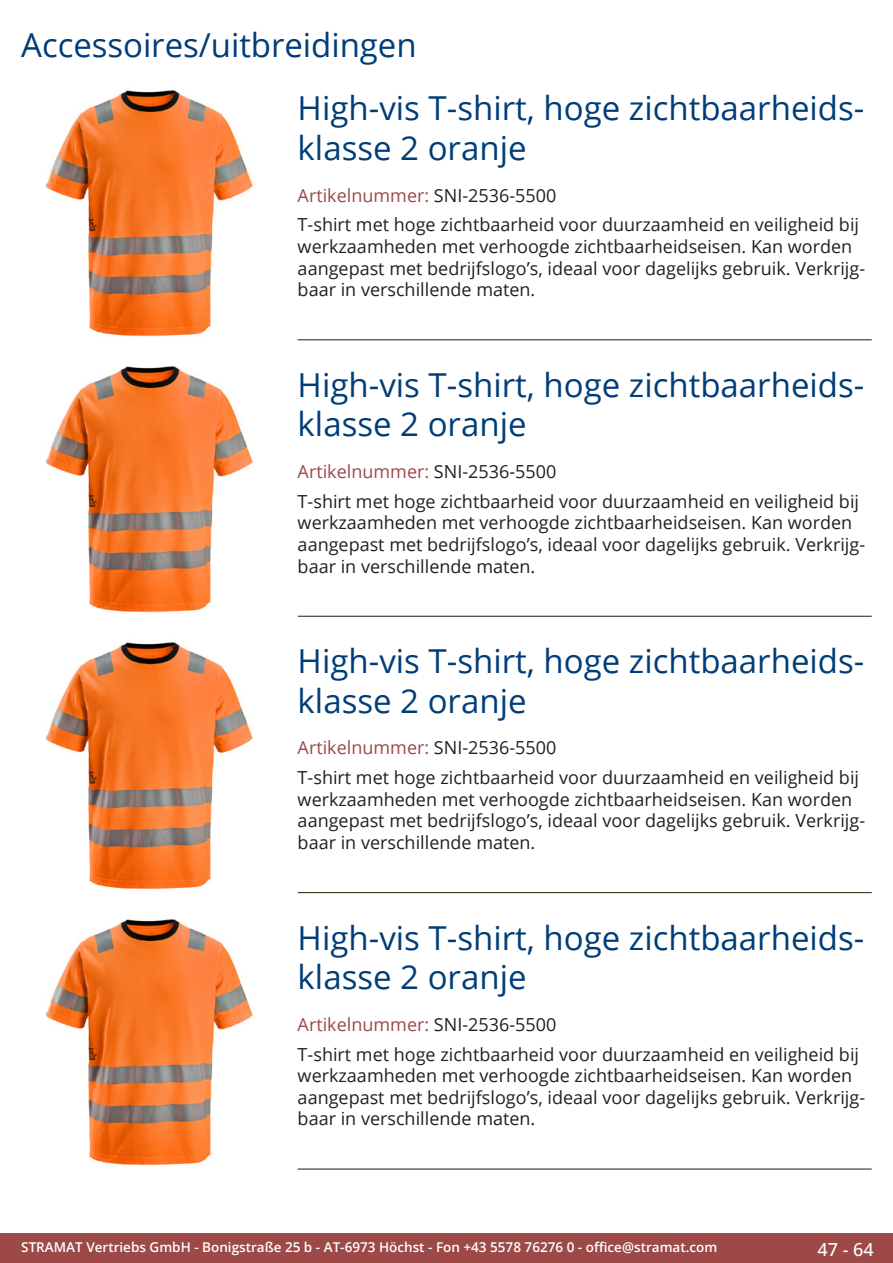
<style>
.page{position:relative;width:893px;height:1263px;background:#fff}
.page>*{position:absolute;margin:0;border:0;box-sizing:border-box;transform-origin:0 0}
.Produkttitel{font:33px/39.6px "Open Sans";color:#003d78}
.RastTitel{font:33px "Open Sans";color:#003d78}
.Beschreibung_Text{font:18px/21.6px "Open Sans";color:#231f20}
.TechDaten_Überschrif{font:18px "Open Sans";color:#9c4948}
.t1{font:500 18px "Open Sans";color:#fff}
.t2{font:600 13.5px "Open Sans";color:#fff}
.s1{color:#231f20}
</style>
<div class="page">
<div style="left:0;top:1233px;width:893px;height:30px;background:#9c4948"></div>
<hr style="left:298px;top:340px;width:574px;height:1px;background:#201d08">
<hr style="left:298px;top:616px;width:574px;height:1px;background:#201d08">
<hr style="left:298px;top:892px;width:574px;height:1px;background:#201d08">
<hr style="left:298px;top:1169px;width:574px;height:1px;background:#201d08">
<img style="left:45px;top:90px;width:208px;height:247px">
<img style="left:45px;top:366px;width:208px;height:247px">
<img style="left:45px;top:642px;width:208px;height:248px">
<img style="left:45px;top:919px;width:208px;height:247px">
<p class="RastTitel" style="left:21px;top:22px;width:397px">Accessoires/uitbreidingen</p>
<p class="Produkttitel" style="left:298px;top:88px;width:566px">High-vis T-shirt, hoge zichtbaarheids&shy;klasse 2 oranje</p>
<p class="TechDaten_Überschrif" style="left:298px;top:183px;width:260px">Artikelnummer: <span class="s1">SNI-2536-5500</span></p>
<p class="Beschreibung_Text" style="left:298px;top:214px;width:567px">T-shirt met hoge zichtbaarheid voor duurzaamheid en veiligheid bij werkzaamheden met verhoogde zichtbaarheidseisen. Kan worden aangepast met bedrijfslogo’s, ideaal voor dagelijks gebruik. Verkrijg&shy;baar in verschillende maten.</p>
<p class="Produkttitel" style="left:298px;top:364px;width:566px">High-vis T-shirt, hoge zichtbaarheids&shy;klasse 2 oranje</p>
<p class="TechDaten_Überschrif" style="left:298px;top:459px;width:260px">Artikelnummer: <span class="s1">SNI-2536-5500</span></p>
<p class="Beschreibung_Text" style="left:298px;top:490px;width:567px">T-shirt met hoge zichtbaarheid voor duurzaamheid en veiligheid bij werkzaamheden met verhoogde zichtbaarheidseisen. Kan worden aangepast met bedrijfslogo’s, ideaal voor dagelijks gebruik. Verkrijg&shy;baar in verschillende maten.</p>
<p class="Produkttitel" style="left:298px;top:640px;width:566px">High-vis T-shirt, hoge zichtbaarheids&shy;klasse 2 oranje</p>
<p class="TechDaten_Überschrif" style="left:298px;top:735px;width:260px">Artikelnummer: <span class="s1">SNI-2536-5500</span></p>
<p class="Beschreibung_Text" style="left:298px;top:766px;width:567px">T-shirt met hoge zichtbaarheid voor duurzaamheid en veiligheid bij werkzaamheden met verhoogde zichtbaarheidseisen. Kan worden aangepast met bedrijfslogo’s, ideaal voor dagelijks gebruik. Verkrijg&shy;baar in verschillende maten.</p>
<p class="Produkttitel" style="left:298px;top:917px;width:566px">High-vis T-shirt, hoge zichtbaarheids&shy;klasse 2 oranje</p>
<p class="TechDaten_Überschrif" style="left:298px;top:1012px;width:260px">Artikelnummer: <span class="s1">SNI-2536-5500</span></p>
<p class="Beschreibung_Text" style="left:298px;top:1043px;width:567px">T-shirt met hoge zichtbaarheid voor duurzaamheid en veiligheid bij werkzaamheden met verhoogde zichtbaarheidseisen. Kan worden aangepast met bedrijfslogo’s, ideaal voor dagelijks gebruik. Verkrijg&shy;baar in verschillende maten.</p>
<p class="t2" style="left:21px;top:1238px;width:698px">STRAMAT Vertriebs GmbH - Bonigstraße 25 b - AT-6973 Höchst - Fon +43 5578 76276 0 - office@stramat.com</p>
<p class="t1" style="left:817px;top:1237px;width:58px">47 - 64</p>
</div>
